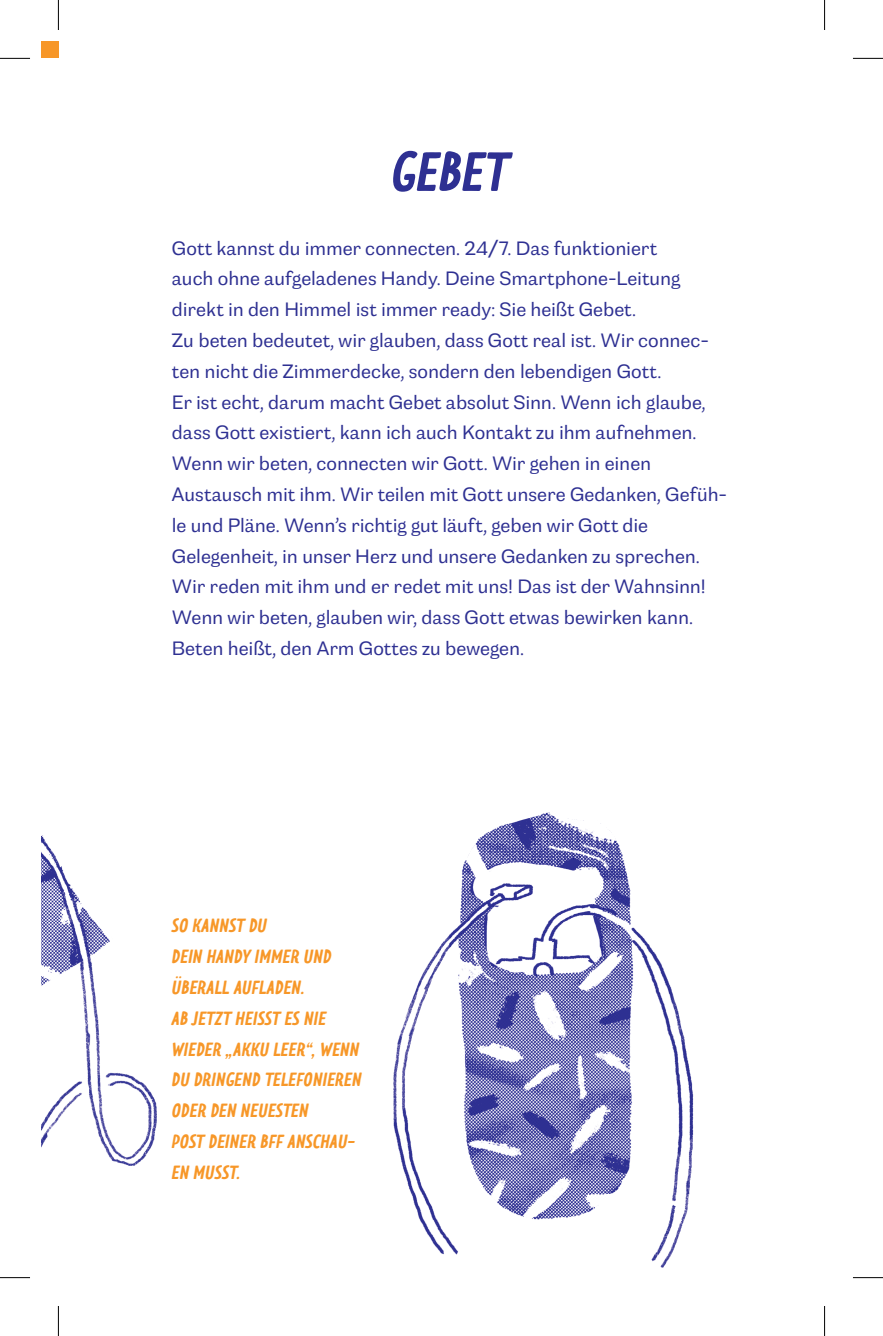
<style>
.page{position:relative;width:883px;height:1336px;background:#fff}
.page>*{position:absolute;margin:0;border:0;box-sizing:border-box;transform-origin:0 0}
.t1{font:italic 700 56px "TT Limes Sans";letter-spacing:-.005em;color:#2e3092}
.t2{font:italic 700 19.4px/30.8px "TT Limes Sans";color:#f79728}
.t3{font:19.2px/30.8px "Capital Gothic";color:#2e3092}
</style>
<div class="page">
<div style="left:41px;top:41px;width:17px;height:538px;background:#f79728"></div>
<img style="left:41px;top:835px;width:400px;height:374px">
<img style="left:441px;top:812px;width:253px;height:397px">
<img style="left:416px;top:1209px;width:272px;height:59px">
<div style="left:41px;top:58px;width:17px;height:521px;background:#fff"></div>
<hr style="left:0;top:58px;width:30px;height:1px;background:#000">
<hr style="left:852px;top:58px;width:30px;height:1px;background:#000">
<hr style="left:0;top:1277px;width:30px;height:1px;background:#000">
<hr style="left:852px;top:1277px;width:30px;height:1px;background:#000">
<hr style="left:58px;top:0;width:1px;height:30px;background:#000">
<hr style="left:58px;top:1306px;width:1px;height:30px;background:#000">
<hr style="left:823px;top:0;width:1px;height:30px;background:#000">
<hr style="left:823px;top:1306px;width:1px;height:30px;background:#000">
<h1 class="t1" style="left:391px;top:136px;width:119px">GEBET</h1>
<p class="t3" style="left:172px;top:232px;width:556px">Gott kannst du immer connecten. 24/7. Das funktioniert<br>auch ohne aufgeladenes Handy. Deine Smartphone-Leitung direkt in den Himmel ist immer ready: Sie heißt Gebet.<br>Zu beten bedeutet, wir glauben, dass Gott real ist. Wir connec&shy;ten nicht die Zimmerdecke, sondern den lebendigen Gott.<br>Er ist echt, darum macht Gebet absolut Sinn. Wenn ich glaube, dass Gott existiert, kann ich auch Kontakt zu ihm aufnehmen.<br>Wenn wir beten, connecten wir Gott. Wir gehen in einen Austausch mit ihm. Wir teilen mit Gott unsere Gedanken, Gefüh&shy;le und Pläne. Wenn’s richtig gut läuft, geben wir Gott die Gelegenheit, in unser Herz und unsere Gedanken zu sprechen.<br>Wir reden mit ihm und er redet mit uns! Das ist der Wahnsinn!<br>Wenn wir beten, glauben wir, dass Gott etwas bewirken kann.<br>Beten heißt, den Arm Gottes zu bewegen.</p>
<p class="t2" style="left:172px;top:910px;width:191px">SO KANNST DU<br>DEIN HANDY IMMER UND<br>ÜBERALL AUFLADEN.<br>AB JETZT HEISST ES NIE<br>WIEDER „AKKU LEER“, WENN<br>DU DRINGEND TELEFONIEREN<br>ODER DEN NEUESTEN<br>POST DEINER BFF ANSCHAU-<br>EN MUSST.</p>
</div>
